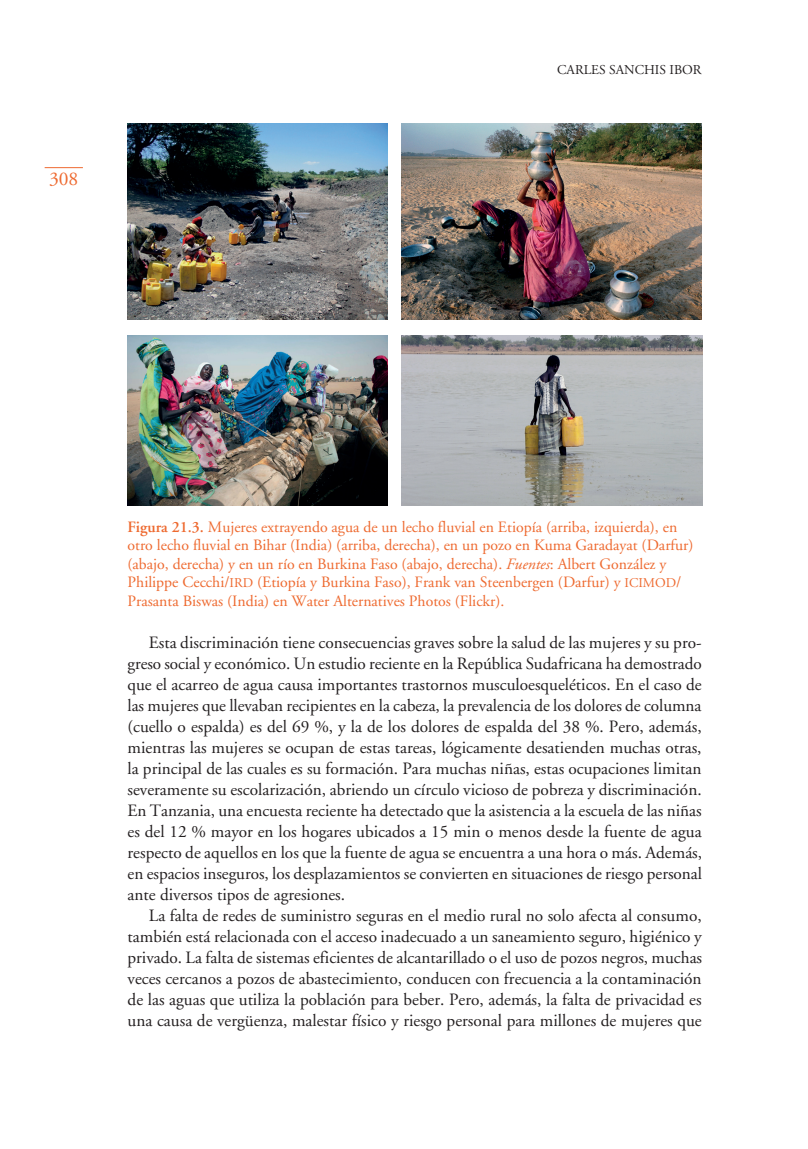
<style>
.page{position:relative;width:808px;height:1149px;background:#fff}
.page>*{position:absolute;margin:0;border:0;box-sizing:border-box;transform-origin:0 0}
.t1{font:19.5px "Adobe Garamond";color:#ee6a30}
.parrafo{font:17.25px/21px "Adobe Garamond";color:#231f20;text-align:justify}
.figura{font:15.75px/18.5px "Adobe Garamond";color:#ee6a30}
.t2{font:13.5px "Adobe Garamond";color:#231f20}
.s1{font-weight:600}
.s2{font-style:italic}
.s3{font-family:"Adobe Garamond Regular SC850";font-size:13.35px}
</style>
<div class="page">
<hr style="left:45px;top:167px;width:38px;height:1px;background:#ee6a30">
<img style="left:127px;top:124px;width:261px;height:195px">
<img style="left:402px;top:124px;width:299px;height:195px">
<img style="left:127px;top:335px;width:261px;height:170px">
<img style="left:402px;top:335px;width:300px;height:170px">
<p class="t1" style="left:49px;top:168px;width:31px">308</p>
<p class="t2" style="left:557px;top:62px;width:19px">Carles</p>
<p class="t2" style="left:609px;top:62px;width:16px">Sanchis</p>
<p class="t2" style="left:669px;top:62px;width:15px">Ibor</p>
<p class="figura" style="left:128px;top:517px;width:567px"><span class="s1">Figura 21.3.</span> Mujeres extrayendo agua de un lecho fluvial en Etiopía (arriba, izquierda), en otro lecho fluvial en Bihar (India) (arriba, derecha), en un pozo en Kuma Garadayat (Darfur) (abajo, derecha) y en un río en Burkina Faso (abajo, derecha). <span class="s2">Fuentes</span>: Albert González y Philippe Cecchi/<span class="s3">IRD</span> (Etiopía y Burkina Faso), Frank van Steenbergen (Darfur) y <span class="s3">ICIMOD</span>/ Prasanta Biswas (India) en Water Alternatives Photos (Flickr).</p>
<p class="parrafo" style="left:128px;top:632px;width:576px;text-indent:21px">Esta discriminación tiene consecuencias graves sobre la salud de las mujeres y su pro&shy;greso social y económico. Un estudio reciente en la República Sudafricana ha demostrado que el acarreo de agua causa importantes trastornos musculoesqueléticos. En el caso de las mujeres que llevaban recipientes en la cabeza, la prevalencia de los dolores de columna (cuello o espalda) es del 69 %, y la de los dolores de espalda del 38 %. Pero, además, mientras las mujeres se ocupan de estas tareas, lógicamente desatienden muchas otras, la principal de las cuales es su formación. Para muchas niñas, estas ocupaciones limitan severamente su escolarización, abriendo un círculo vicioso de pobreza y discriminación.<br>En Tanzania, una encuesta reciente ha detectado que la asistencia a la escuela de las niñas es del 12 % mayor en los hogares ubicados a 15 min o menos desde la fuente de agua respecto de aquellos en los que la fuente de agua se encuentra a una hora o más. Además, en espacios inseguros, los desplazamientos se convierten en situaciones de riesgo personal ante diversos tipos de agresiones.</p>
<p class="parrafo" style="left:128px;top:905px;width:576px;text-indent:21px">La falta de redes de suministro seguras en el medio rural no solo afecta al consumo, también está relacionada con el acceso inadecuado a un saneamiento seguro, higiénico y privado. La falta de sistemas eficientes de alcantarillado o el uso de pozos negros, muchas veces cercanos a pozos de abastecimiento, conducen con frecuencia a la contaminación de las aguas que utiliza la población para beber. Pero, además, la falta de privacidad es una causa de vergüenza, malestar físico y riesgo personal para millones de mujeres que</p>
</div>
